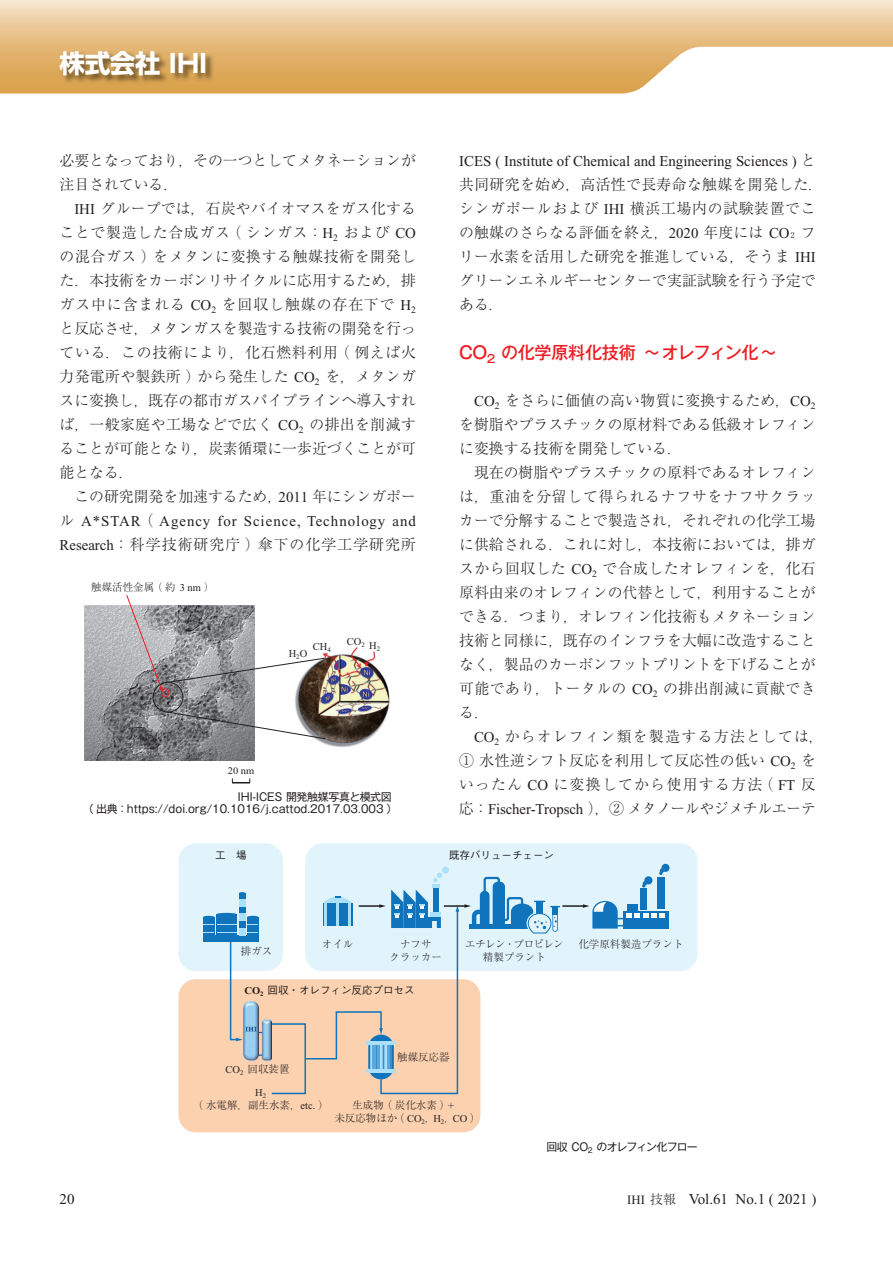
<style>
.page{position:relative;width:893px;height:1263px;background:#fff}
.page>*{position:absolute;margin:0;border:0;box-sizing:border-box;transform-origin:0 0}
.t1{font:700 25.5px "Shin Go Pro";letter-spacing:-.005em;color:#fff}
.t2{font:500 17.25px "Gothic MB101 Pro";letter-spacing:-.02em;color:#ee1d23}
.t3{font:300 15px/24px "Ryumin Pro";letter-spacing:.01em;color:#231f20;text-align:justify}
.t4{font:300 15px/24px "Ryumin Pro";letter-spacing:.06em;color:#231f20}
.t5{font:15px "Times New Roman";color:#231f20}
.t6{font:15px "Times New Roman";letter-spacing:.07em;color:#231f20}
.t7{font:300 15px "Ryumin Pro";letter-spacing:.075em;color:#231f20}
.t8{font:10.95px/12px "Gothic MB101 Pro";color:#231f20}
.t9{font:10.95px "Gothic MB101 Pro";letter-spacing:-.075em;color:#231f20}
.t10{font:300 10.5px/13.5px "Ryumin Pro";color:#231f20}
.t11{font:500 10.5px "Gothic BBB Pro";color:#231f20}
.t12{font:300 10.5px/13.5px "Ryumin Pro";letter-spacing:-.035em;color:#231f20;text-align:center}
.t13{font:10.5px "Times New Roman";color:#231f20}
.t14{font:10.05px "Times New Roman";color:#231f20;scale:1.05 1}
.s1{font-family:"Times New Roman";font-weight:400}
.s2{font-family:"Ryumin Pro";font-weight:300}
.s3{font-family:"Times New Roman";font-weight:700}
.s4{font-size:12.75px}
.s5{font-family:"Ryumin Pro";font-weight:300;font-size:12.75px}
</style>
<div class="page">
<svg style="left:0;top:0;width:893px;height:94px;background:#eac998"></svg>
<img style="left:60px;top:51px;width:154px;height:34px">
<img style="left:84px;top:605px;width:170px;height:156px">
<img style="left:295px;top:647px;width:95px;height:100px">
<div style="left:153px;top:682px;width:30px;height:30px;border:1px solid #231f20;border-radius:50%"></div>
<div style="left:161px;top:688px;width:8px;height:9px;border:1px solid #ee1d23;border-radius:50%"></div>
<svg style="left:167px;top:711px;width:159px;height:29px"></svg>
<svg style="left:232px;top:778px;width:18px;height:5px"></svg>
<svg style="left:126px;top:595px;width:200px;height:98px"></svg>
<div style="left:179px;top:843px;width:104px;height:128px;background:#e1f4fc;border-radius:17px"></div>
<div style="left:179px;top:979px;width:301px;height:153px;background:#fcd1af;border-radius:17px"></div>
<div style="left:305px;top:843px;width:392px;height:128px;background:#e1f4fc;border-radius:17px"></div>
<div style="left:442px;top:867px;width:7px;height:7px;background:#aae0f9;border-radius:50%"></div>
<img style="left:243px;top:1004px;width:27px;height:56px">
<div style="left:657px;top:877px;width:8px;height:32px;background:#1074bc"></div>
<div style="left:640px;top:888px;width:7px;height:21px;background:#1074bc"></div>
<div style="left:623px;top:911px;width:46px;height:17px;background:#1074bc"></div>
<svg style="left:642px;top:876px;width:10px;height:11px"></svg>
<svg style="left:659px;top:864px;width:11px;height:11px"></svg>
<div style="left:203px;top:917px;width:11px;height:25px;background:#1074bc"></div>
<hr style="left:216px;top:913px;width:21px;height:3px;background:#1074bc;border-radius:50%">
<div style="left:216px;top:914px;width:21px;height:28px;background:#1074bc"></div>
<div style="left:239px;top:893px;width:7px;height:49px;background:#1074bc"></div>
<div style="left:247px;top:917px;width:11px;height:25px;background:#1074bc"></div>
<svg style="left:203px;top:924px;width:34px;height:1px"></svg>
<div style="left:239px;top:899px;width:6px;height:7px;background:#aae0f9"></div>
<div style="left:239px;top:914px;width:6px;height:7px;background:#aae0f9"></div>
<div style="left:239px;top:928px;width:6px;height:7px;background:#aae0f9"></div>
<svg style="left:203px;top:932px;width:55px;height:109px"></svg>
<svg style="left:270px;top:872px;width:289px;height:223px"></svg>
<hr style="left:562px;top:905px;width:22px;height:2px;background:#231f20">
<svg style="left:583px;top:901px;width:82px;height:27px"></svg>
<h1 class="t1" style="left:59px;top:44px;width:149px">株式会社 IHI</h1>
<p class="t3" style="left:60px;top:147px;width:358px">必要となっており，その一つとしてメタネーションが注目されている．</p>
<p class="t3" style="left:60px;top:195px;width:358px;text-indent:15px"><span class="s1">IHI</span> グループでは，石炭やバイオマスをガス化することで製造した合成ガス（シンガス：<span class="s1">H</span><sub>2</sub> および <span class="s1">CO</span>の混合ガス）をメタンに変換する触媒技術を開発した．本技術をカーボンリサイクルに応用するため，排ガス中に含まれる <span class="s1">CO</span><sub>2</sub> を回収し触媒の存在下で <span class="s1">H</span><sub>2</sub>と反応させ，メタンガスを製造する技術の開発を行っている．この技術により，化石燃料利用（例えば火力発電所や製鉄所）から発生した <span class="s1">CO</span><sub>2</sub> を，メタンガスに変換し，既存の都市ガスパイプラインへ導入すれば，一般家庭や工場などで広く <span class="s1">CO</span><sub>2</sub> の排出を削減することが可能となり，炭素循環に一歩近づくことが可能となる．</p>
<p class="t3" style="left:74px;top:483px;width:343px">この研究開発を加速するため，<span class="s1">2011</span> 年にシンガポー</p>
<p class="t6" style="left:60px;top:513px;width:358px"><span class="s2">ル</span> A*STAR<span class="s2">（</span> Agency for Science, Technology and</p>
<p class="t7" style="left:60px;top:533px;width:358px"><span class="s1">Research</span>：科学技術研究庁）傘下の化学工学研究所</p>
<p class="t10" style="left:91px;top:579px;width:124px">触媒活性金属（約 <span class="s1">3 nm</span> ）</p>
<p class="t13" style="left:347px;top:635px;width:19px">CO<sub>2</sub></p>
<p class="t13" style="left:313px;top:641px;width:19px">CH<sub>4</sub></p>
<p class="t13" style="left:369px;top:639px;width:12px">H<sub>2</sub></p>
<p class="t13" style="left:289px;top:648px;width:20px">H<sub>2</sub>O</p>
<p class="t14" style="left:228px;top:765px;width:27px">20 nm</p>
<p class="t8" style="left:83px;top:790px;width:316px;text-indent:155px">IHI-ICES 開発触媒写真と模式図（出典：https://doi.org/10.1016/j.cattod.2017.03.003 ）</p>
<p class="t11" style="left:215px;top:846px;width:33px">工　場</p>
<p class="t5" style="left:459px;top:153px;width:358px">ICES ( Institute of Chemical and Engineering Sciences ) <span class="s2">と</span></p>
<p class="t3" style="left:459px;top:171px;width:365px;text-align:left">共同研究を始め，高活性で長寿命な触媒を開発した．シンガポールおよび <span class="s1">IHI</span> 横浜工場内の試験装置でこの触媒のさらなる評価を終え，<span class="s1">2020</span> 年度には <span class="s1">CO</span>₂ フリー水素を活用した研究を推進している，そうま <span class="s1">IHI</span>グリーンエネルギーセンターで実証試験を行う予定である．</p>
<p class="t2" style="left:459px;top:338px;width:320px">CO<sub>2</sub> の化学原料化技術 ～ オレフィン化 ～</p>
<p class="t3" style="left:459px;top:387px;width:358px;text-indent:15px"><span class="s1">CO</span><sub>2</sub> をさらに価値の高い物質に変換するため，<span class="s1">CO</span><sub>2</sub>を樹脂やプラスチックの原材料である低級オレフィンに変換する技術を開発している．</p>
<p class="t3" style="left:459px;top:459px;width:358px;text-indent:15px">現在の樹脂やプラスチックの原料であるオレフィンは，重油を分留して得られるナフサをナフサクラッカーで分解することで製造され，それぞれの化学工場に供給される．これに対し，本技術においては，排ガスから回収した <span class="s1">CO</span><sub>2</sub> で合成したオレフィンを，化石原料由来のオレフィンの代替として，利用することができる．つまり，オレフィン化技術もメタネーション技術と同様に，既存のインフラを大幅に改造することなく，製品のカーボンフットプリントを下げることが可能であり，トータルの <span class="s1">CO</span><sub>2</sub> の排出削減に貢献できる．</p>
<p class="t4" style="left:459px;top:723px;width:366px;text-indent:15px"><span class="s1">CO</span><sub>2</sub> からオレフィン類を製造する方法としては，<br>① 水性逆シフト反応を利用して反応性の低い <span class="s1">CO</span><sub>2</sub> をいったん <span class="s1">CO</span> に変換してから使用する方法（ <span class="s1">FT</span> 反応：<span class="s1">Fischer-Tropsch</span> ），② メタノールやジメチルエーテ</p>
<p class="t11" style="left:449px;top:846px;width:106px">既存バリューチェーン</p>
<p class="t10" style="left:241px;top:943px;width:33px">排ガス</p>
<p class="t10" style="left:322px;top:936px;width:33px">オイル</p>
<p class="t10" style="left:389px;top:936px;width:54px;text-align:center">ナフサ<br>クラッカー</p>
<p class="t11" style="left:244px;top:982px;width:172px"><span class="s3">CO</span><sub>2</sub> 回収・オレフィン反応プロセス</p>
<p class="t12" style="left:465px;top:936px;width:100px">エチレン・プロピレン精製プラント</p>
<p class="t10" style="left:578px;top:936px;width:106px">化学原料製造プラント</p>
<p class="t10" style="left:226px;top:1061px;width:65px"><span class="s1">CO</span><sub>2</sub> 回収装置</p>
<p class="t13" style="left:255px;top:1086px;width:12px">H<sub>2</sub></p>
<p class="t10" style="left:193px;top:1098px;width:137px">（水電解，副生水素，<span class="s1">etc.</span> ）</p>
<p class="t10" style="left:397px;top:1050px;width:54px">触媒反応器</p>
<p class="t10" style="left:334px;top:1097px;width:147px;text-indent:18px">生成物（炭化水素）<span class="s1">+<br></span>未反応物ほか（ <span class="s1">CO</span><sub>2</sub>，<span class="s1">H</span><sub>2</sub>，<span class="s1">CO</span> ）</p>
<p class="t9" style="left:546px;top:1138px;width:153px">回収 CO<sub>2</sub> のオレフィン化フロー</p>
<p class="t5" style="left:60px;top:1191px;width:16px">20</p>
<p class="t5" style="left:627px;top:1191px;width:191px"><span class="s4">IHI</span> <span class="s5">技報　</span>Vol.61 No.1 ( 2021 )</p>
</div>
